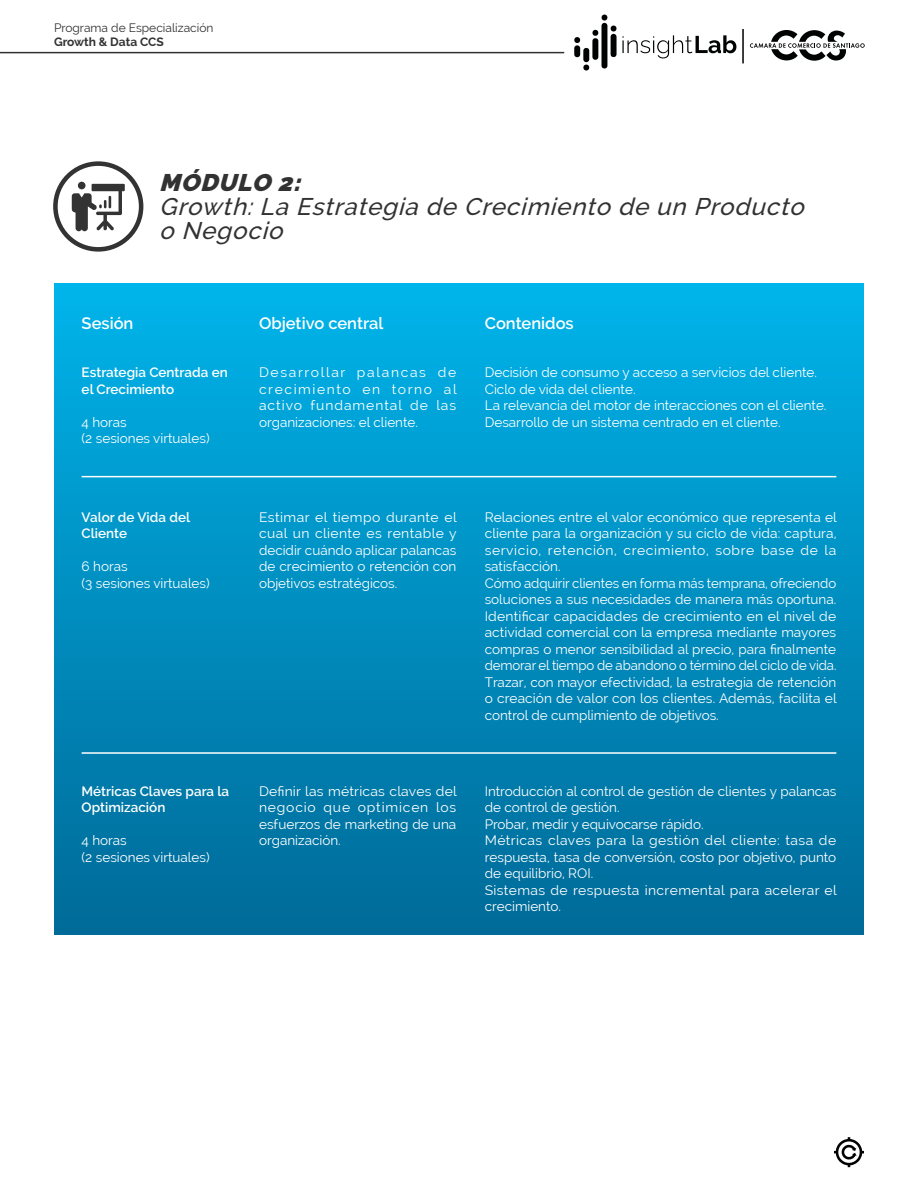
<style>
.page{position:relative;width:918px;height:1188px;background:#fff}
.page>*{position:absolute;margin:0;border:0;box-sizing:border-box;transform-origin:0 0}
.t1{font:italic 500 24px/24px "Raleway";color:#333232}
.t2{font:italic 900 24px "Raleway";color:#333232}
.t3{font:600 16.5px "Raleway";color:#fff}
.t4{font:13.5px/16.5px "Raleway";color:#fff}
.t5{font:600 13.5px/16.5px "Raleway";color:#fff}
.t6{font:12px "Raleway";color:#333232}
.t7{font:700 12px "Raleway";color:#333232}
</style>
<div class="page">
<div style="left:53px;top:161px;width:90px;height:91px;border:5px solid #333;border-radius:50%"></div>
<svg style="left:72px;top:184px;width:53px;height:47px"></svg>
<hr style="left:0;top:52px;width:564px;height:1px;background:#333232">
<svg style="left:834px;top:1137px;width:30px;height:30px"></svg>
<svg style="left:574px;top:15px;width:162px;height:56px"></svg>
<hr style="left:742px;top:29px;width:2px;height:34px;background:#000">
<svg style="left:750px;top:30px;width:115px;height:31px"></svg>
<div style="left:54px;top:284px;width:810px;height:651px;background:linear-gradient(to bottom,#00b3ea,#006997)"></div>
<hr style="left:82px;top:476px;width:754px;height:1px;background:#fff">
<hr style="left:82px;top:752px;width:754px;height:2px;background:#fff">
<p class="t6" style="left:54px;top:21px;width:161px">Programa de Especialización</p>
<p class="t7" style="left:54px;top:35px;width:111px">Growth &amp; Data CCS</p>
<h1 class="t2" style="left:159px;top:168px;width:150px">MÓDULO 2:</h1>
<h1 class="t1" style="left:159px;top:194px;width:653px">Growth:La Estrategia de Crecimiento de un Producto o Negocio</h1>
<p class="t3" style="left:82px;top:314px;width:53px">Sesión</p>
<p class="t3" style="left:259px;top:314px;width:126px">Objetivo central</p>
<p class="t3" style="left:485px;top:314px;width:91px">Contenidos</p>
<p class="t5" style="left:82px;top:364px;width:148px">Estrategia Centrada en el Crecimiento</p>
<p class="t4" style="left:82px;top:414px;width:130px">4 horas<br>(2 sesiones virtuales)</p>
<p class="t5" style="left:82px;top:509px;width:110px">Valor de Vida del<br>Cliente</p>
<p class="t4" style="left:82px;top:558px;width:130px">6 horas<br>(3 sesiones virtuales)</p>
<p class="t5" style="left:82px;top:783px;width:149px">Métricas Claves para la<br>Optimización</p>
<p class="t4" style="left:82px;top:832px;width:130px">4 horas<br>(2 sesiones virtuales)</p>
<p class="t4" style="left:259px;top:364px;width:199px;text-align:justify">Desarrollar palancas de crecimiento en torno al activo fundamental de las organizaciones: el cliente.</p>
<p class="t4" style="left:485px;top:364px;width:343px">Decisión de consumo y acceso a servicios del cliente.<br>Ciclo de vida del cliente.<br>La relevancia del motor de interacciones con el cliente.<br>Desarrollo de un sistema centrado en el cliente.</p>
<p class="t4" style="left:259px;top:509px;width:199px;text-align:justify">Estimar el tiempo durante el cual un cliente es rentable y decidir cuándo aplicar palancas de crecimiento o retención con objetivos estratégicos.</p>
<p class="t4" style="left:259px;top:783px;width:199px;text-align:justify">Definir las métricas claves del negocio que optimicen los esfuerzos de marketing de una organización.</p>
<p class="t4" style="left:485px;top:509px;width:354px">Relaciones entre el valor económico que representa el cliente para la organización y su ciclo de vida: captura, servicio, retención, crecimiento, sobre base de la satisfacción.<br>Cómo adquirir clientes en forma más temprana, ofreciendo soluciones a sus necesidades de manera más oportuna.<br>Identificar capacidades de crecimiento en el nivel de actividad comercial con la empresa mediante mayores compras o menor sensibilidad al precio, para finalmente demorar el tiempo de abandono o término del ciclo de vida.<br>Trazar, con mayor efectividad, la estrategia de retención o creación de valor con los clientes. Además, facilita el control de cumplimiento de objetivos.</p>
<p class="t4" style="left:485px;top:783px;width:354px">Introducción al control de gestión de clientes y palancas de control de gestión.<br>Probar, medir y equivocarse rápido.<br>Métricas claves para la gestión del cliente: tasa de respuesta, tasa de conversión, costo por objetivo, punto de equilibrio, ROI.<br>Sistemas de respuesta incremental para acelerar el crecimiento.</p>
</div>
